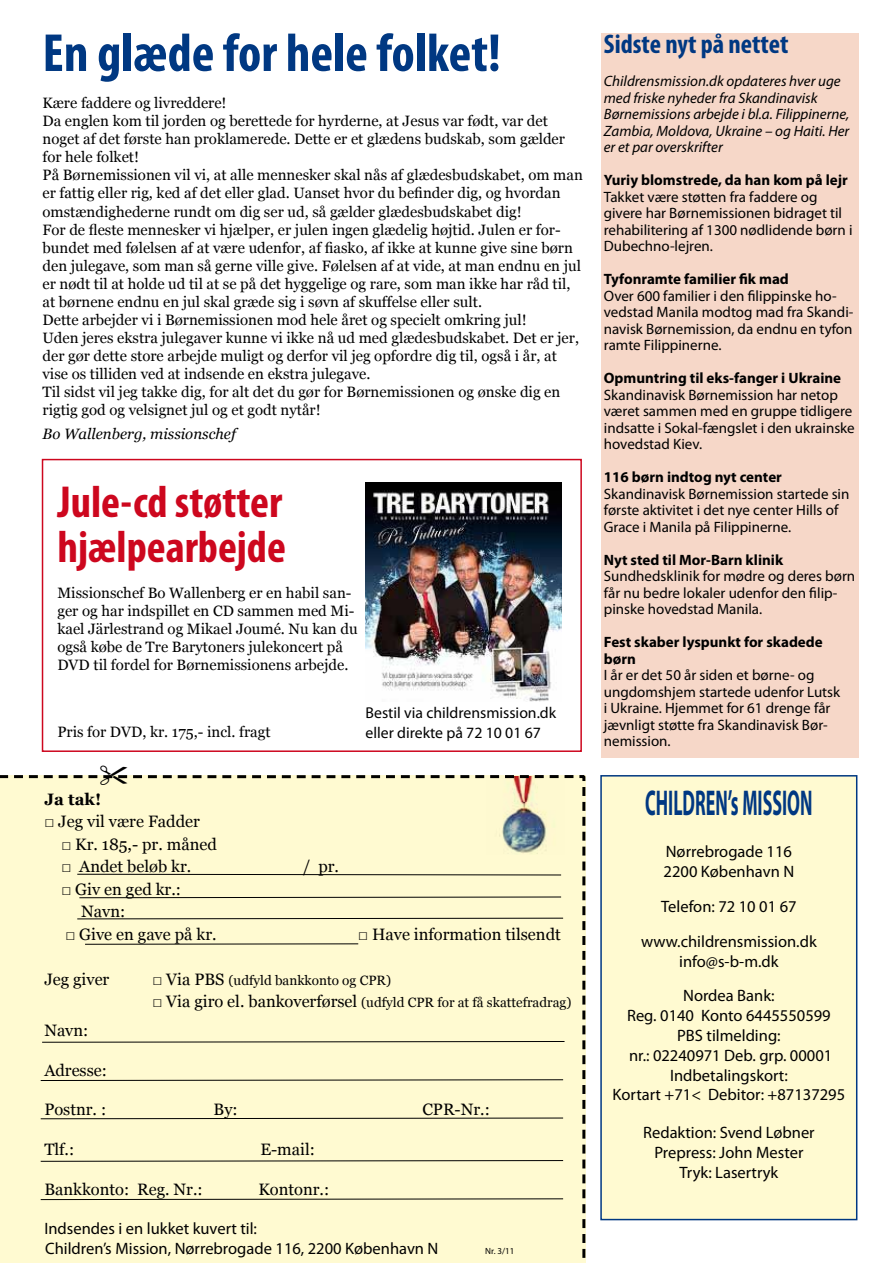
<style>
.page{position:relative;width:893px;height:1263px;background:#fff}
.page>*{position:absolute;margin:0;border:0;box-sizing:border-box;transform-origin:0 0}
.t1{font:700 condensed 54px "Myriad Pro";color:#003882}
.t2{font:700 condensed 45px/45px "Myriad Pro";color:#cd071e}
.t3{font:700 36px "Myriad Pro";color:#003882;scale:.5 1}
.t4{font:700 condensed 27px "Myriad Pro";color:#003882}
.t5{font:16.5px/19.8px "Myriad Pro";color:#000;text-align:center}
.t6{font:16.5px/22.5px "Georgia";color:#000}
.t7{font:700 16.5px "Georgia";color:#000}
.t8{font:15.75px/19.5px "Myriad Pro";color:#000}
.t9{font:15px/18px "Georgia";color:#000}
.t10{font:15px/16.5px "Myriad Pro";color:#000}
.t11{font:700 15px/16.5px "Myriad Pro";color:#000}
.t12{font:italic 15px/16.5px "Myriad Pro";color:#000}
.t13{font:italic 15px "Georgia";color:#000}
.t14{font:13.5px "Georgia";color:#000}
.t15{font:9px "Myriad Pro";color:#000}
.s1{font-size:16.5px}
</style>
<div class="page">
<div style="left:602px;top:33px;width:257px;height:725px;background:#f6d7c8"></div>
<div style="left:0;top:775px;width:586px;height:488px;background:#fffad1"></div>
<div style="left:600px;top:775px;width:257px;height:445px;background:#fffad1;border:2px solid #003882"></div>
<svg style="left:41px;top:1041px;width:524px;height:2px"></svg>
<svg style="left:40px;top:1079px;width:524px;height:2px"></svg>
<svg style="left:40px;top:1117px;width:524px;height:2px"></svg>
<svg style="left:40px;top:1160px;width:524px;height:2px"></svg>
<svg style="left:40px;top:1198px;width:524px;height:2px"></svg>
<img style="left:487px;top:785px;width:77px;height:69px">
<img style="left:365px;top:483px;width:196px;height:219px">
<div style="left:42px;top:459px;width:540px;height:293px;border:2px solid #cd071e"></div>
<svg style="left:79px;top:896px;width:483px;height:2px"></svg>
<svg style="left:77px;top:873px;width:485px;height:3px"></svg>
<svg style="left:77px;top:917px;width:487px;height:3px"></svg>
<hr style="left:85px;top:943px;width:273px;height:2px;background:#000">
<svg style="left:0;top:775px;width:576px;height:10px;background:#cfc9a8"></svg>
<h1 class="t1" style="left:43px;top:19px;width:460px">En glæde for hele folket!</h1>
<p class="t9" style="left:43px;top:95px;width:542px">Kære faddere og livreddere!<br>Da englen kom til jorden og berettede for hyrderne, at Jesus var født, var det noget af det første han proklamerede. Dette er et glædens budskab, som gælder for hele folket!<br>På Børnemissionen vil vi, at alle mennesker skal nås af glædesbudskabet, om man er fattig eller rig, ked af det eller glad. Uanset hvor du befinder dig, og hvordan omstændighederne rundt om dig ser ud, så gælder glædesbudskabet dig!<br>For de fleste mennesker vi hjælper, er julen ingen glædelig højtid. Julen er for&shy;bundet med følelsen af at være udenfor, af fiasko, af ikke at kunne give sine børn den julegave, som man så gerne ville give. Følelsen af at vide, at man endnu en jul er nødt til at holde ud til at se på det hyggelige og rare, som man ikke har råd til, at børnene endnu en jul skal græde sig i søvn af skuffelse eller sult.<br>Dette arbejder vi i Børnemissionen mod hele året og specielt omkring jul!<br>Uden jeres ekstra julegaver kunne vi ikke nå ud med glædesbudskabet. Det er jer, der gør dette store arbejde muligt og derfor vil jeg opfordre dig til, også i år, at vise os tilliden ved at indsende en ekstra julegave.<br>Til sidst vil jeg takke dig, for alt det du gør for Børnemissionen og ønske dig en rigtig god og velsignet jul og et godt nytår!</p>
<p class="t13" style="left:43px;top:424px;width:195px">Bo Wallenberg, missionschef</p>
<h2 class="t2" style="left:57px;top:478px;width:230px">Jule-cd støtter hjælpearbejde</h2>
<p class="t9" style="left:57px;top:584px;width:302px">Missionschef Bo Wallenberg er en habil san&shy;ger og har indspillet en CD sammen med Mi&shy;kael Järlestrand og Mikael Joumé. Nu kan du også købe de Tre Barytoners julekoncert på DVD til fordel for Børnemissionens arbejde.</p>
<p class="t9" style="left:57px;top:723px;width:215px">Pris for DVD, kr. 175,- incl. fragt</p>
<p class="t8" style="left:365px;top:703px;width:192px">Bestil via childrensmission.dk eller direkte på 72 10 01 67</p>
<p class="t7" style="left:44px;top:788px;width:58px">Ja tak!</p>
<p class="t6" style="left:44px;top:811px;width:157px">□ Jeg vil være Fadder</p>
<p class="t6" style="left:61px;top:833px;width:157px">□ Kr. 185,- pr. måned</p>
<p class="t6" style="left:61px;top:856px;width:131px">□ Andet beløb kr.</p>
<p class="t6" style="left:303px;top:856px;width:38px">/ pr.</p>
<p class="t6" style="left:81px;top:878px;width:101px;text-indent:-20px">□ Giv en ged kr.:<br>Navn:</p>
<p class="t6" style="left:65px;top:923px;width:153px">□ Give en gave på kr.</p>
<p class="t6" style="left:358px;top:923px;width:204px">□ Have information tilsendt</p>
<p class="t6" style="left:44px;top:968px;width:67px">Jeg giver</p>
<p class="t14" style="left:152px;top:972px;width:240px"><span class="s1">□ Via PBS</span> (udfyld bankkonto og CPR)</p>
<p class="t14" style="left:152px;top:994px;width:421px"><span class="s1">□ Via giro el. bankoverførsel</span> (udfyld CPR for at få skattefradrag)</p>
<p class="t6" style="left:44px;top:1019px;width:46px">Navn:</p>
<p class="t6" style="left:44px;top:1059px;width:64px">Adresse:</p>
<p class="t6" style="left:44px;top:1099px;width:63px">Postnr. :</p>
<p class="t6" style="left:214px;top:1099px;width:26px">By:</p>
<p class="t6" style="left:422px;top:1099px;width:69px">CPR-Nr.:</p>
<p class="t6" style="left:44px;top:1138px;width:31px">Tlf.:</p>
<p class="t6" style="left:260px;top:1138px;width:56px">E-mail:</p>
<p class="t6" style="left:44px;top:1178px;width:160px">Bankkonto: Reg. Nr.:</p>
<p class="t6" style="left:258px;top:1178px;width:72px">Kontonr.:</p>
<p class="t5" style="left:44px;top:1218px;width:214px">Indsendes i en lukket kuvert til:</p>
<p class="t5" style="left:45px;top:1238px;width:395px">Children’s Mission, Nørrebrogade 116, 2200 København N</p>
<p class="t15" style="left:485px;top:1245px;width:31px">Nr. 3/11</p>
<h3 class="t4" style="left:604px;top:27px;width:186px">Sidste nyt på nettet</h3>
<p class="t12" style="left:604px;top:73px;width:247px">Childrensmission.dk opdateres hver uge med friske nyheder fra Skandinavisk Børnemissions arbejde i bl.a. Filippinerne, Zambia, Moldova, Ukraine – og Haiti. Her er et par overskrifter</p>
<p class="t11" style="left:604px;top:172px;width:246px">Yuriy blomstrede, da han kom på lejr</p>
<p class="t10" style="left:604px;top:188px;width:250px">Takket være støtten fra faddere og givere har Børnemissionen bidraget til rehabilitering af 1300 nødlidende børn i Dubechno-lejren.</p>
<p class="t11" style="left:604px;top:271px;width:187px">Tyfonramte familier fik mad</p>
<p class="t10" style="left:604px;top:287px;width:251px">Over 600 familier i den filippinske ho&shy;vedstad Manila modtog mad fra Skandi&shy;navisk Børnemission, da endnu en tyfon ramte Filippinerne.</p>
<p class="t11" style="left:604px;top:370px;width:239px">Opmuntring til eks-fanger i Ukraine</p>
<p class="t10" style="left:604px;top:386px;width:252px">Skandinavisk Børnemission har netop været sammen med en gruppe tidligere indsatte i Sokal-fængslet i den ukrainske hovedstad Kiev.</p>
<p class="t11" style="left:604px;top:469px;width:180px">116 børn indtog nyt center</p>
<p class="t10" style="left:604px;top:485px;width:247px">Skandinavisk Børnemission startede sin første aktivitet i det nye center Hills of<br>Grace i Manila på Filippinerne.</p>
<p class="t11" style="left:604px;top:551px;width:181px">Nyt sted til Mor-Barn klinik</p>
<p class="t10" style="left:604px;top:568px;width:253px">Sundhedsklinik for mødre og deres børn får nu bedre lokaler udenfor den filip&shy;pinske hovedstad Manila.</p>
<p class="t11" style="left:604px;top:634px;width:220px">Fest skaber lyspunkt for skadede børn</p>
<p class="t10" style="left:604px;top:667px;width:238px">I år er det 50 år siden et børne- og ungdomshjem startede udenfor Lutsk i Ukraine. Hjemmet for 61 drenge får jævnligt støtte fra Skandinavisk Bør&shy;nemission.</p>
<h3 class="t3" style="left:645px;top:779px;width:336px">CHILDREN’s MISSION</h3>
<p class="t5" style="left:664px;top:842px;width:132px;text-align:left">Nørrebrogade 116<br>2200 København N</p>
<p class="t5" style="left:641px;top:889px;width:177px;line-height:34.8px">Telefon: 72 10 01 67 www.childrensmission.dk</p>
<p class="t5" style="left:679px;top:943px;width:101px;line-height:34.8px;text-align:left">info@s-b-m.dk<br>Nordea Bank:</p>
<p class="t5" style="left:613px;top:1005px;width:234px">Reg. 0140 Konto 6445550599<br>PBS tilmelding:<br>nr.: 02240971 Deb. grp. 00001<br>Indbetalingskort:<br>Kortart +71&lt; Debitor: +87137295</p>
<p class="t5" style="left:643px;top:1122px;width:173px">Redaktion: Svend Løbner<br>Prepress: John Mester<br>Tryk: Lasertryk</p>
</div>
